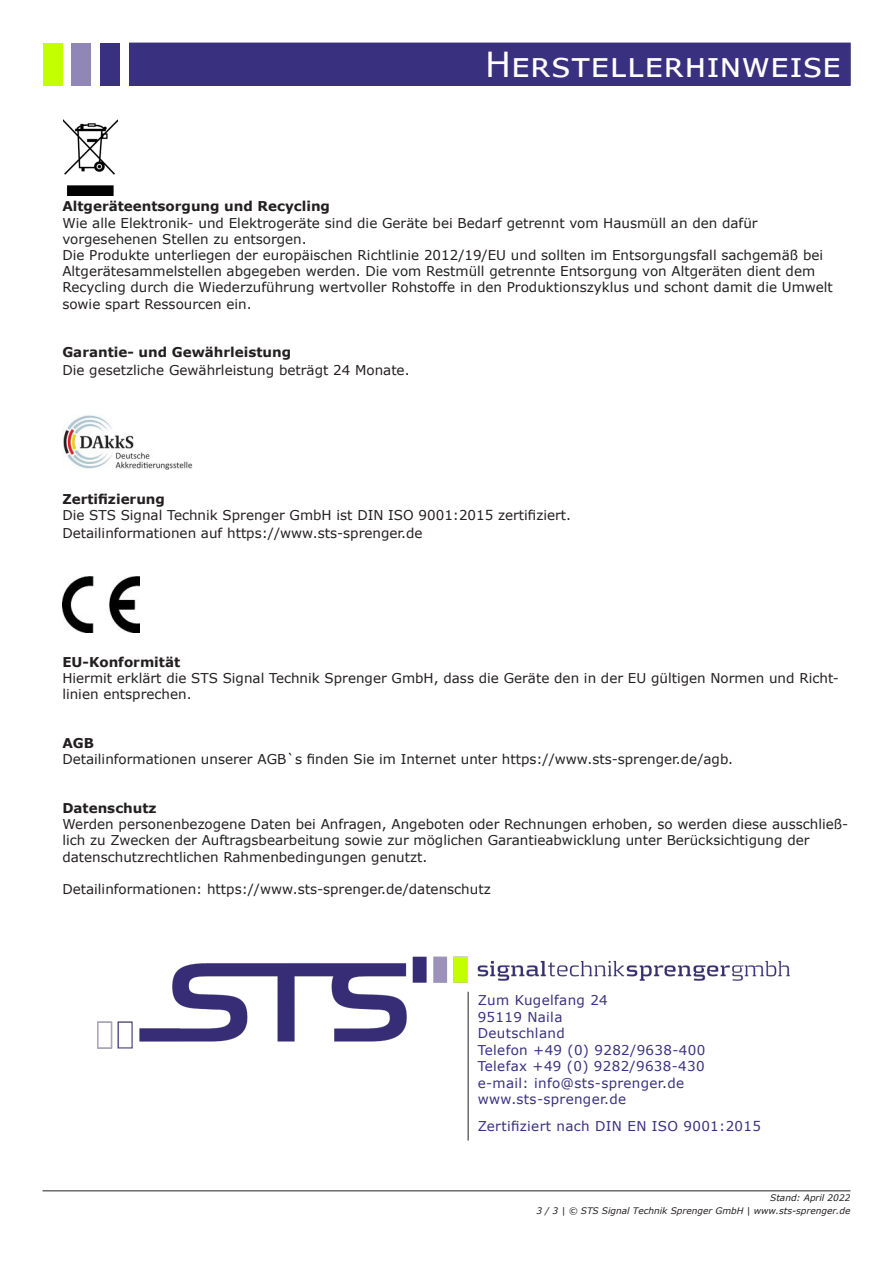
<style>
.page{position:relative;width:893px;height:1263px;background:#fff}
.page>*{position:absolute;margin:0;border:0;box-sizing:border-box;transform-origin:0 0}
.Absatzformat_1{font:34.5px "Verdana";color:#fff}
.t1{font:13.5px/16.2px "Verdana";color:#231f20}
.t2{font:13.5px "Verdana";letter-spacing:.025em;color:#39307f}
.t3{font:700 13.5px "Verdana";color:#231f20}
.t4{font:italic 9px "Verdana";color:#231f20}
</style>
<div class="page">
<img style="left:64px;top:120px;width:54px;height:75px">
<img style="left:63px;top:415px;width:129px;height:54px">
<img style="left:62px;top:577px;width:77px;height:56px">
<div style="left:43px;top:43px;width:807px;height:42px;background:#39307f"></div>
<div style="left:39px;top:40px;width:89px;height:48px;background:#fff"></div>
<div style="left:43px;top:43px;width:19px;height:43px;background:#c4ff00"></div>
<div style="left:72px;top:43px;width:19px;height:43px;background:#9087b6"></div>
<div style="left:100px;top:43px;width:19px;height:43px;background:#39307f"></div>
<hr style="left:43px;top:1190px;width:807px;height:1px;background:#231f20">
<img style="left:97px;top:956px;width:693px;height:93px">
<hr style="left:468px;top:992px;width:1px;height:148px;background:#231f20">
<p class="Absatzformat_1" style="left:485px;top:41px;width:358px">Herstellerhinweise</p>
<p class="t3" style="left:62px;top:197px;width:269px">Altgeräteentsorgung und Recycling</p>
<p class="t1" style="left:62px;top:214px;width:697px">Wie alle Elektronik- und Elektrogeräte sind die Geräte bei Bedarf getrennt vom Hausmüll an den dafür</p>
<p class="t1" style="left:62px;top:231px;width:246px">vorgesehenen Stellen zu entsorgen.</p>
<p class="t1" style="left:62px;top:247px;width:772px">Die Produkte unterliegen der europäischen Richtlinie 2012/19/EU und sollten im Entsorgungsfall sachgemäß bei Altgerätesammelstellen abgegeben werden. Die vom Restmüll getrennte Entsorgung von Altgeräten dient dem Recycling durch die Wiederzuführung wertvoller Rohstoffe in den Produktionszyklus und schont damit die Umwelt sowie spart Ressourcen ein.</p>
<p class="t3" style="left:62px;top:343px;width:230px">Garantie- und Gewährleistung</p>
<p class="t1" style="left:62px;top:362px;width:349px">Die gesetzliche Gewährleistung beträgt 24 Monate.</p>
<p class="t3" style="left:62px;top:489px;width:104px">Zertifizierung</p>
<p class="t1" style="left:62px;top:507px;width:510px">Die STS Signal Technik Sprenger GmbH ist DIN ISO 9001:2015 zertifiziert.</p>
<p class="t1" style="left:62px;top:525px;width:362px">Detailinformationen auf https://www.sts-sprenger.de</p>
<p class="t3" style="left:62px;top:653px;width:119px">EU-Konformität</p>
<p class="t1" style="left:62px;top:670px;width:778px">Hiermit erklärt die STS Signal Technik Sprenger GmbH, dass die Geräte den in der EU gültigen Normen und Richt&shy;linien entsprechen.</p>
<p class="t3" style="left:62px;top:734px;width:33px">AGB</p>
<p class="t1" style="left:62px;top:751px;width:672px">Detailinformationen unserer AGB`s finden Sie im Internet unter https://www.sts-sprenger.de/agb.</p>
<p class="t3" style="left:62px;top:798px;width:96px">Datenschutz</p>
<p class="t1" style="left:62px;top:816px;width:787px">Werden personenbezogene Daten bei Anfragen, Angeboten oder Rechnungen erhoben, so werden diese ausschließ&shy;lich zu Zwecken der Auftragsbearbeitung sowie zur möglichen Garantieabwicklung unter Berücksichtigung der datenschutzrechtlichen Rahmenbedingungen genutzt.</p>
<p class="t1" style="left:62px;top:881px;width:430px">Detailinformationen: https://www.sts-sprenger.de/datenschutz</p>
<p class="t2" style="left:478px;top:991px;width:132px">Zum Kugelfang 24</p>
<p class="t2" style="left:478px;top:1007px;width:86px">95119 Naila</p>
<p class="t2" style="left:478px;top:1024px;width:89px">Deutschland</p>
<p class="t2" style="left:478px;top:1040px;width:229px">Telefon +49 (0) 9282/9638-400</p>
<p class="t2" style="left:478px;top:1057px;width:228px">Telefax +49 (0) 9282/9638-430</p>
<p class="t2" style="left:478px;top:1073px;width:208px">e-mail: info@sts-sprenger.de</p>
<p class="t2" style="left:478px;top:1090px;width:150px">www.sts-sprenger.de</p>
<p class="t2" style="left:478px;top:1117px;width:285px">Zertifiziert nach DIN EN ISO 9001:2015</p>
<p class="t4" style="left:770px;top:1191px;width:82px">Stand: April 2022</p>
<p class="t4" style="left:536px;top:1205px;width:316px">3 / 3 | © STS Signal Technik Sprenger GmbH | www.sts-sprenger.de</p>
</div>
